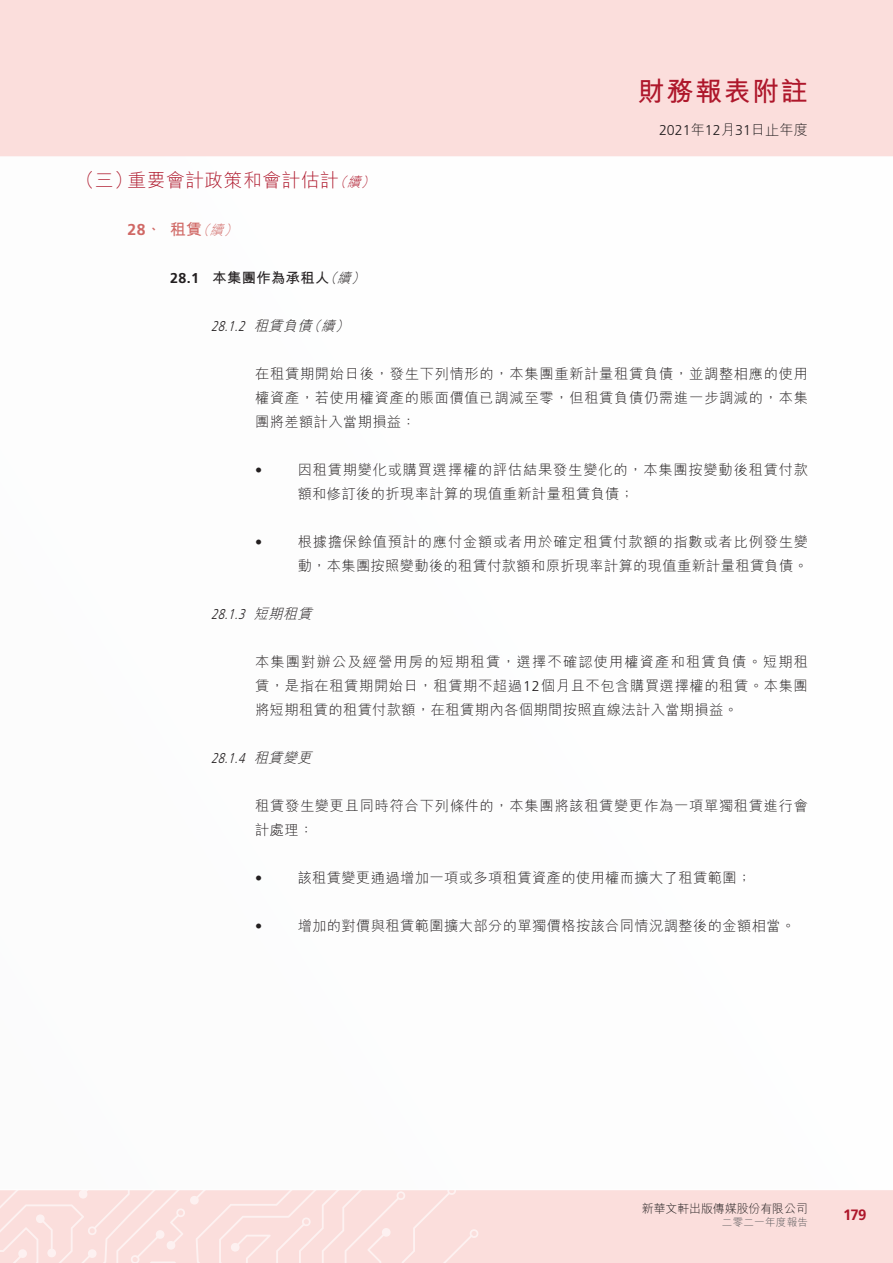
<style>
.page{position:relative;width:893px;height:1263px;background:#fbdedc}
.page>*{position:absolute;margin:0;border:0;box-sizing:border-box;transform-origin:0 0}
.t1{font:700 27px "M Hei HK";letter-spacing:.06em;color:#ae172b}
.t2{font:300 18.75px "M Hei HK";letter-spacing:.03em;color:#ae172b}
.t3{font:700 15.75px "M Hei HK";color:#d06865}
.t4{font:700 15px "Frutiger LT Std";color:#ae172b}
.t5{font:300 14.25px/24px "M Hei HK";letter-spacing:.03em;color:#231f20;text-align:justify}
.t6{font:300 14.25px/24px "M Hei HK";letter-spacing:.055em;color:#231f20}
.t7{font:300 14.25px/24px "M Hei HK";letter-spacing:.05em;color:#231f20}
.t8{font:italic 300 14.25px "Frutiger LT Std";color:#231f20;scale:.8 1}
.t9{font:300 14.25px "Frutiger LT Std";color:#231f20}
.t10{font:700 14.25px "M Hei HK";letter-spacing:.03em;color:#231f20}
.t11{font:300 12px "M Hei HK";letter-spacing:-.01em;color:#231f20}
.t12{font:300 10.5px "M Hei HK";letter-spacing:.03em;color:#57585a}
.s1{font-family:"M Hei HK"}
.s2{font-style:italic;font-size:13.5px}
.s3{font-family:"Frutiger LT Std"}
.s4{font-weight:300;font-style:italic;font-size:13.5px}
.s5{font-family:"M Hei HK";font-size:13.5px}
</style>
<div class="page">
<svg style="left:0;top:1193px;width:478px;height:70px"></svg>
<div style="left:0;top:156px;width:893px;height:1033px;background:#fdfdfd"></div>
<h1 class="t1" style="left:638px;top:71px;width:172px">財務報表附註</h1>
<p class="t9" style="left:659px;top:122px;width:150px">2021<span class="s1">年</span>12<span class="s1">月</span>31<span class="s1">日止年度</span></p>
<h2 class="t2" style="left:76px;top:170px;width:304px">（三）重要會計政策和會計估計<span class="s2">（續）</span></h2>
<p class="t3" style="left:128px;top:218px;width:115px"><span class="s3">28</span>、租賃<span class="s4">（續）</span></p>
<p class="t10" style="left:170px;top:267px;width:200px"><span class="s3">28.1</span> 本集團作為承租人<span class="s4">（續）</span></p>
<p class="t8" style="left:211px;top:318px;width:178px">28.1.2 <span class="s1">租賃負債</span><span class="s5">（續）</span></p>
<p class="t5" style="left:255px;top:361px;width:554px">在租賃期開始日後，發生下列情形的，本集團重新計量租賃負債，並調整相應的使用權資產，若使用權資產的賬面價值已調減至零，但租賃負債仍需進一步調減的，本集團將差額計入當期損益：</p>
<p class="t9" style="left:255px;top:462px;width:9px">•</p>
<p class="t6" style="left:298px;top:457px;width:512px">因租賃期變化或購買選擇權的評估結果發生變化的，本集團按變動後租賃付款額和修訂後的折現率計算的現值重新計量租賃負債；</p>
<p class="t9" style="left:255px;top:534px;width:9px">•</p>
<p class="t6" style="left:298px;top:529px;width:512px">根據擔保餘值預計的應付金額或者用於確定租賃付款額的指數或者比例發生變動，本集團按照變動後的租賃付款額和原折現率計算的現值重新計量租賃負債。</p>
<p class="t8" style="left:211px;top:606px;width:132px">28.1.3 <span class="s1">短期租賃</span></p>
<p class="t5" style="left:255px;top:649px;width:554px">本集團對辦公及經營用房的短期租賃，選擇不確認使用權資產和租賃負債。短期租賃，是指在租賃期開始日，租賃期不超過<span class="s3">12</span>個月且不包含購買選擇權的租賃。本集團將短期租賃的租賃付款額，在租賃期內各個期間按照直線法計入當期損益。</p>
<p class="t8" style="left:211px;top:750px;width:132px">28.1.4 <span class="s1">租賃變更</span></p>
<p class="t7" style="left:255px;top:793px;width:554px">租賃發生變更且同時符合下列條件的，本集團將該租賃變更作為一項單獨租賃進行會計處理：</p>
<p class="t9" style="left:255px;top:870px;width:9px">•</p>
<p class="t5" style="left:298px;top:865px;width:455px">該租賃變更通過增加一項或多項租賃資產的使用權而擴大了租賃範圍；</p>
<p class="t9" style="left:255px;top:918px;width:9px">•</p>
<p class="t5" style="left:298px;top:913px;width:499px">增加的對價與租賃範圍擴大部分的單獨價格按該合同情況調整後的金額相當。</p>
<p class="t11" style="left:642px;top:1202px;width:168px">新華文軒出版傳媒股份有限公司</p>
<p class="t12" style="left:722px;top:1217px;width:88px">二零二一年度報告</p>
<p class="t4" style="left:843px;top:1206px;width:25px">179</p>
</div>
